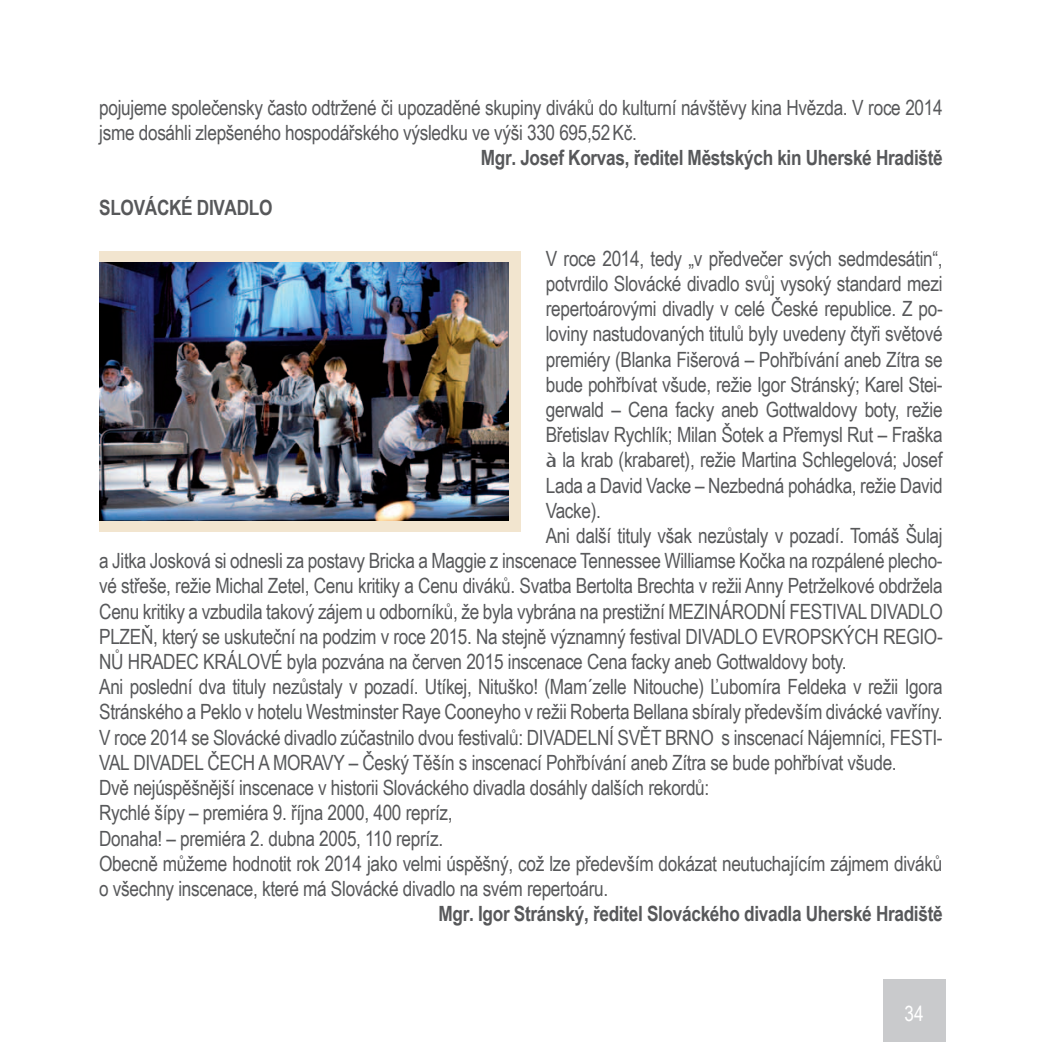
<style>
.page{position:relative;width:1042px;height:1042px;background:#fff}
.page>*{position:absolute;margin:0;border:0;box-sizing:border-box;transform-origin:0 0}
.t1{font:21px/25.2px "Arial Narrow";letter-spacing:-.015em;color:#57585a}
.t2{font:700 21px "Arial Narrow";letter-spacing:-.015em;color:#57585a}
.t3{font:21px "Arial Narrow";color:#fff}
.s1{font-family:"Myriad Pro";font-stretch:condensed}
</style>
<div class="page">
<div style="left:883px;top:979px;width:62px;height:63px;background:#c9cacc"></div>
<div style="left:99px;top:251px;width:422px;height:281px;background:#f2e5cf"></div>
<img style="left:99px;top:262px;width:409px;height:258px">
<p class="t1" style="left:99px;top:95px;width:845px">pojujeme společensky často odtržené či upozaděné skupiny diváků do kulturní návštěvy kina Hvězda. V roce 2014 jsme dosáhli zlepšeného hospodářského výsledku ve výši 330 695,52Kč.</p>
<p class="t2" style="left:481px;top:142px;width:463px">Mgr. Josef Korvas, ředitel Městských kin Uherské Hradiště</p>
<p class="t2" style="left:99px;top:192px;width:110px">Slovácké divadlo</p>
<p class="t1" style="left:546px;top:246px;width:398px">V roce 2014, tedy „v předvečer svých sedmdesátin“,</p>
<p class="t1" style="left:546px;top:271px;width:398px">potvrdilo Slovácké divadlo svůj vysoký standard mezi</p>
<p class="t1" style="left:546px;top:296px;width:398px">repertoárovými divadly v celé České republice. Z po-</p>
<p class="t1" style="left:546px;top:321px;width:398px">loviny nastudovaných titulů byly uvedeny čtyři světové</p>
<p class="t1" style="left:546px;top:347px;width:398px">premiéry (Blanka Fišerová – Pohřbívání aneb Zítra se</p>
<p class="t1" style="left:546px;top:372px;width:398px">bude pohřbívat všude, režie Igor Stránský; Karel Stei-</p>
<p class="t1" style="left:546px;top:397px;width:398px">gerwald – Cena facky aneb Gottwaldovy boty, režie</p>
<p class="t1" style="left:546px;top:422px;width:398px">Břetislav Rychlík; Milan Šotek a Přemysl Rut – Fraška</p>
<p class="t1" style="left:546px;top:447px;width:398px"><span class="s1">à</span> la krab (krabaret), režie Martina Schlegelová; Josef</p>
<p class="t1" style="left:546px;top:473px;width:398px">Lada a David Vacke – Nezbedná pohádka, režie David</p>
<p class="t1" style="left:546px;top:498px;width:57px">Vacke).</p>
<p class="t1" style="left:546px;top:523px;width:398px">Ani další tituly však nezůstaly v pozadí. Tomáš Šulaj</p>
<p class="t1" style="left:99px;top:548px;width:845px">a Jitka Josková si odnesli za postavy Bricka a Maggie z inscenace Tennessee Williamse Kočka na rozpálené plecho-</p>
<p class="t1" style="left:99px;top:573px;width:845px">vé střeše, režie Michal Zetel, Cenu kritiky a Cenu diváků. Svatba Bertolta Brechta v režii Anny Petrželkové obdržela</p>
<p class="t1" style="left:99px;top:599px;width:845px">Cenu kritiky a vzbudila takový zájem u odborníků, že byla vybrána na prestižní MEZINÁRODNÍ FESTIVAL DIVADLO</p>
<p class="t1" style="left:99px;top:624px;width:845px">PLZEŇ, který se uskuteční na podzim v roce 2015. Na stejně významný festival DIVADLO EVROPSKÝCH REGIO-</p>
<p class="t1" style="left:99px;top:649px;width:749px">NŮ HRADEC KRÁLOVÉ byla pozvána na červen 2015 inscenace Cena facky aneb Gottwaldovy boty.</p>
<p class="t1" style="left:99px;top:674px;width:845px">Ani poslední dva tituly nezůstaly v pozadí. Utíkej, Nituško! (Mam´zelle Nitouche) Ľubomíra Feldeka v režii Igora</p>
<p class="t1" style="left:99px;top:699px;width:845px">Stránského a Peklo v hotelu Westminster Raye Cooneyho v režii Roberta Bellana sbíraly především divácké vavříny.</p>
<p class="t1" style="left:99px;top:725px;width:845px">V roce 2014 se Slovácké divadlo zúčastnilo dvou festivalů: DIVADELNÍ SVĚT BRNO s inscenací Nájemníci, FESTI-</p>
<p class="t1" style="left:99px;top:750px;width:799px">VAL DIVADEL ČECH A MORAVY – Český Těšín s inscenací Pohřbívání aneb Zítra se bude pohřbívat všude.</p>
<p class="t1" style="left:99px;top:775px;width:612px">Dvě nejúspěšnější inscenace v historii Slováckého divadla dosáhly dalších rekordů:</p>
<p class="t1" style="left:99px;top:800px;width:355px">Rychlé šípy – premiéra 9. října 2000, 400 repríz,</p>
<p class="t1" style="left:99px;top:825px;width:345px">Donaha! – premiéra 2. dubna 2005, 110 repríz.</p>
<p class="t1" style="left:99px;top:851px;width:845px">Obecně můžeme hodnotit rok 2014 jako velmi úspěšný, což lze především dokázat neutuchajícím zájmem diváků</p>
<p class="t1" style="left:99px;top:876px;width:510px">o všechny inscenace, které má Slovácké divadlo na svém repertoáru.</p>
<p class="t2" style="left:438px;top:898px;width:506px">Mgr. Igor Stránský, ředitel Slováckého divadla Uherské Hradiště</p>
<p class="t3" style="left:904px;top:1001px;width:21px">34</p>
</div>
